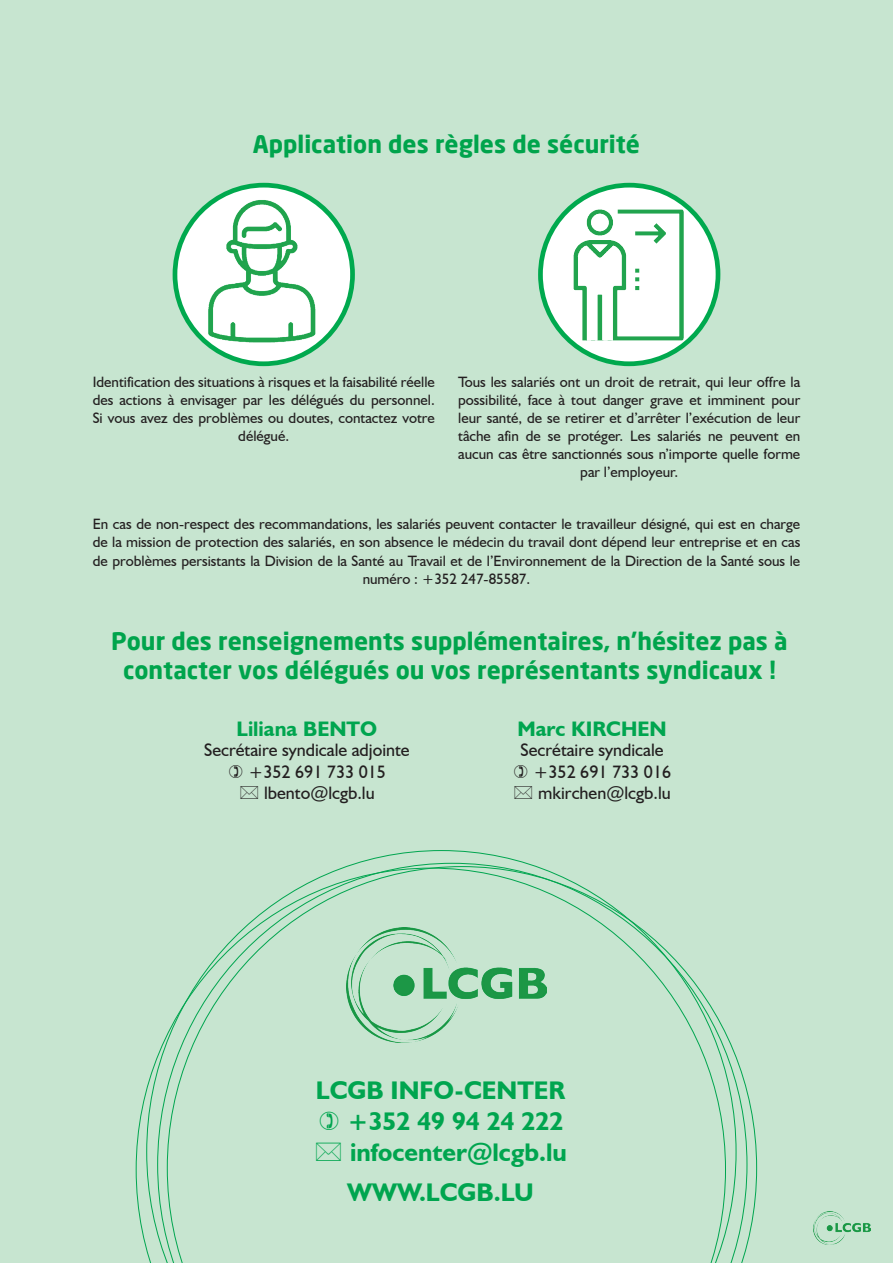
<style>
.page{position:relative;width:893px;height:1263px;background:#c7e5d0}
.page>*{position:absolute;margin:0;border:0;box-sizing:border-box;transform-origin:0 0}
.Ueberschrift_grün{font:700 25.5px "Humanist 521 BT";color:#00a54f}
.t1{font:700 24px/28.8px "Neo Sans";color:#00a44c;text-align:center}
.t2{font:700 21px "Humanist 521 BT";color:#00a54f}
.t3{font:18px "Humanist 521 BT";color:#231f20}
.t4{font:15px/18px "Humanist 521 BT";color:#231f20;text-align:center}
</style>
<div class="page">
<img style="left:814px;top:1212px;width:56px;height:32px">
<img style="left:177px;top:188px;width:178px;height:178px">
<svg style="left:540px;top:185px;width:178px;height:179px"></svg>
<div style="left:538px;top:183px;width:182px;height:183px;border:5px solid #00a94e;border-radius:50%"></div>
<img style="left:559px;top:205px;width:139px;height:140px">
<svg style="left:147px;top:850px;width:589px;height:413px;background:#bee2ca"></svg>
<div style="left:136px;top:868px;width:590px;height:395px;background:#c7e5d0"></div>
<img style="left:346px;top:927px;width:200px;height:115px">
<svg style="left:229px;top:764px;width:13px;height:13px"></svg>
<svg style="left:241px;top:786px;width:17px;height:13px"></svg>
<svg style="left:514px;top:764px;width:13px;height:13px"></svg>
<svg style="left:515px;top:786px;width:17px;height:13px"></svg>
<svg style="left:320px;top:1111px;width:18px;height:19px"></svg>
<svg style="left:316px;top:1142px;width:25px;height:18px"></svg>
<p class="t1" style="left:253px;top:129px;width:389px">Application des règles de sécurité</p>
<p class="t4" style="left:93px;top:373px;width:344px">Identification des situations à risques et la faisabilité réelle des actions à envisager par les délégués du personnel.<br>Si vous avez des problèmes ou doutes, contactez votre délégué.</p>
<p class="t4" style="left:458px;top:373px;width:344px">Tous les salariés ont un droit de retrait, qui leur offre la possibilité, face à tout danger grave et imminent pour leur santé, de se retirer et d’arrêter l’exécution de leur tâche afin de se protéger. Les salariés ne peuvent en aucun cas être sanctionnés sous n’importe quelle forme par l’employeur.</p>
<p class="t4" style="left:93px;top:515px;width:709px">En cas de non-respect des recommandations, les salariés peuvent contacter le travailleur désigné, qui est en charge de la mission de protection des salariés, en son absence le médecin du travail dont dépend leur entreprise et en cas de problèmes persistants la Division de la Santé au Travail et de l’Environnement de la Direction de la Santé sous le numéro : +352 247-85587.</p>
<p class="t1" style="left:111px;top:626px;width:678px">Pour des renseignements supplémentaires, n’hésitez pas à contacter vos délégués ou vos représentants syndicaux !</p>
<p class="t2" style="left:237px;top:716px;width:142px">Liliana BENTO</p>
<p class="t3" style="left:204px;top:739px;width:207px">Secrétaire syndicale adjointe</p>
<p class="t3" style="left:248px;top:760px;width:139px">+352 691 733 015</p>
<p class="t3" style="left:264px;top:782px;width:112px">lbento@lcgb.lu</p>
<p class="t2" style="left:517px;top:716px;width:151px">Marc KIRCHEN</p>
<p class="t3" style="left:520px;top:739px;width:145px">Secrétaire syndicale</p>
<p class="t3" style="left:533px;top:760px;width:139px">+352 691 733 016</p>
<p class="t3" style="left:538px;top:782px;width:134px">mkirchen@lcgb.lu</p>
<p class="Ueberschrift_grün" style="left:316px;top:1075px;width:251px">LCGB INFO-CENTER</p>
<p class="Ueberschrift_grün" style="left:347px;top:1105px;width:217px">+352 49 94 24 222</p>
<p class="Ueberschrift_grün" style="left:350px;top:1136px;width:218px">infocenter@lcgb.lu</p>
<p class="Ueberschrift_grün" style="left:347px;top:1176px;width:188px">WWW.LCGB.LU</p>
</div>
